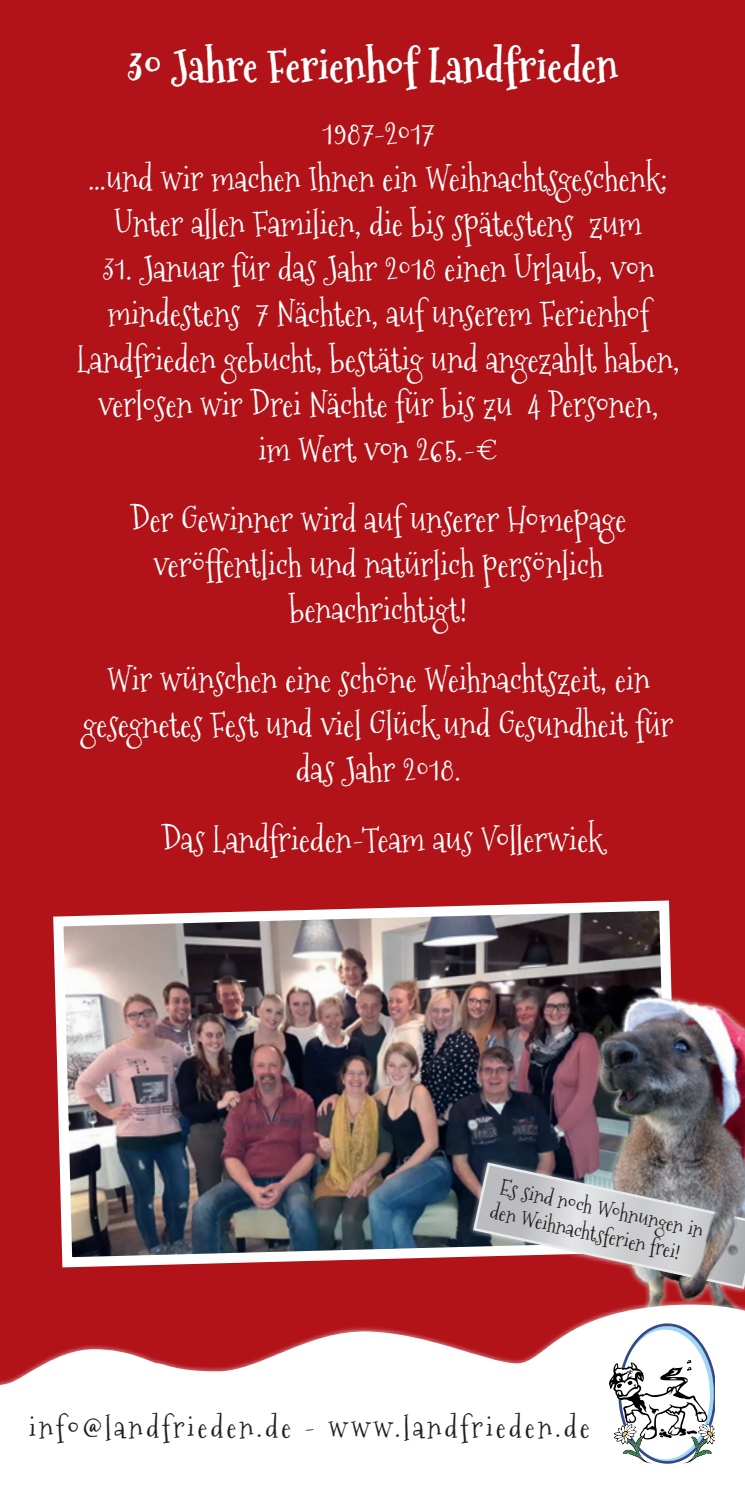
<style>
.page{position:relative;width:745px;height:1489px;background:#fff}
.page>*{position:absolute;margin:0;border:0;box-sizing:border-box;transform-origin:0 0}
.t1{font:700 45px "Mountainsof Christmas";color:#fff;scale:.96 1}
.t2{font:35px/45px "Mountainsof Christmas";color:#fff;text-align:center;scale:.96 1}
.t3{font:30px "Mountainsof Christmas";letter-spacing:.1em;color:#231f20}
.t4{font:21.5px/25.8px "Mountainsof Christmas";color:#231f20}
</style>
<div class="page">
<div style="left:0;top:0;width:744px;height:1488px;background:#b11319"></div>
<img style="left:53px;top:900px;width:619px;height:368px">
<div style="left:467px;top:990px;width:277px;height:330px;background:#fff;opacity:.75"></div>
<img style="left:597px;top:994px;width:147px;height:304px">
<svg style="left:471px;top:1160px;width:273px;height:130px"></svg>
<img style="left:678px;top:1204px;width:58px;height:94px">
<svg style="left:0;top:1299px;width:744px;height:189px;fill:#fff"></svg>
<svg style="left:608px;top:1322px;width:106px;height:141px;background:#ccd1d4"></svg>
<p class="t1" style="left:127px;top:36px;width:513px">30 Jahre Ferienhof Landfrieden</p>
<p class="t2" style="left:88px;top:111px;width:605px">1987-2017<br>…und wir machen Ihnen ein Weihnachtsgeschenk:<br>Unter allen Familien, die bis spätestens zum</p>
<p class="t2" style="left:77px;top:247px;width:629px">31. Januar für das Jahr 2018 einen Urlaub, von mindestens 7 Nächten, auf unserem Ferienhof Landfrieden gebucht, bestätig und angezahlt haben, verlosen wir Drei Nächte für bis zu 4 Personen,<br>im Wert von 265.-€</p>
<p class="t2" style="left:130px;top:497px;width:517px">Der Gewinner wird auf unserer Homepage veröffentlich und natürlich persönlich benachrichtigt!</p>
<p class="t2" style="left:83px;top:656px;width:616px">Wir wünschen eine schöne Weihnachtszeit, ein gesegnetes Fest und viel Glück und Gesundheit für das Jahr 2018.</p>
<p class="t2" style="left:162px;top:816px;width:460px">Das Landfrieden-Team aus Vollerwiek</p>
<p class="t4" style="left:498px;top:1173px;width:213px;rotate:12deg">Es sind noch Wohnungen in den Weihnachtsferien frei!</p>
<p class="t3" style="left:29px;top:1406px;width:562px">info@landfrieden.de - www.landfrieden.de</p>
</div>
